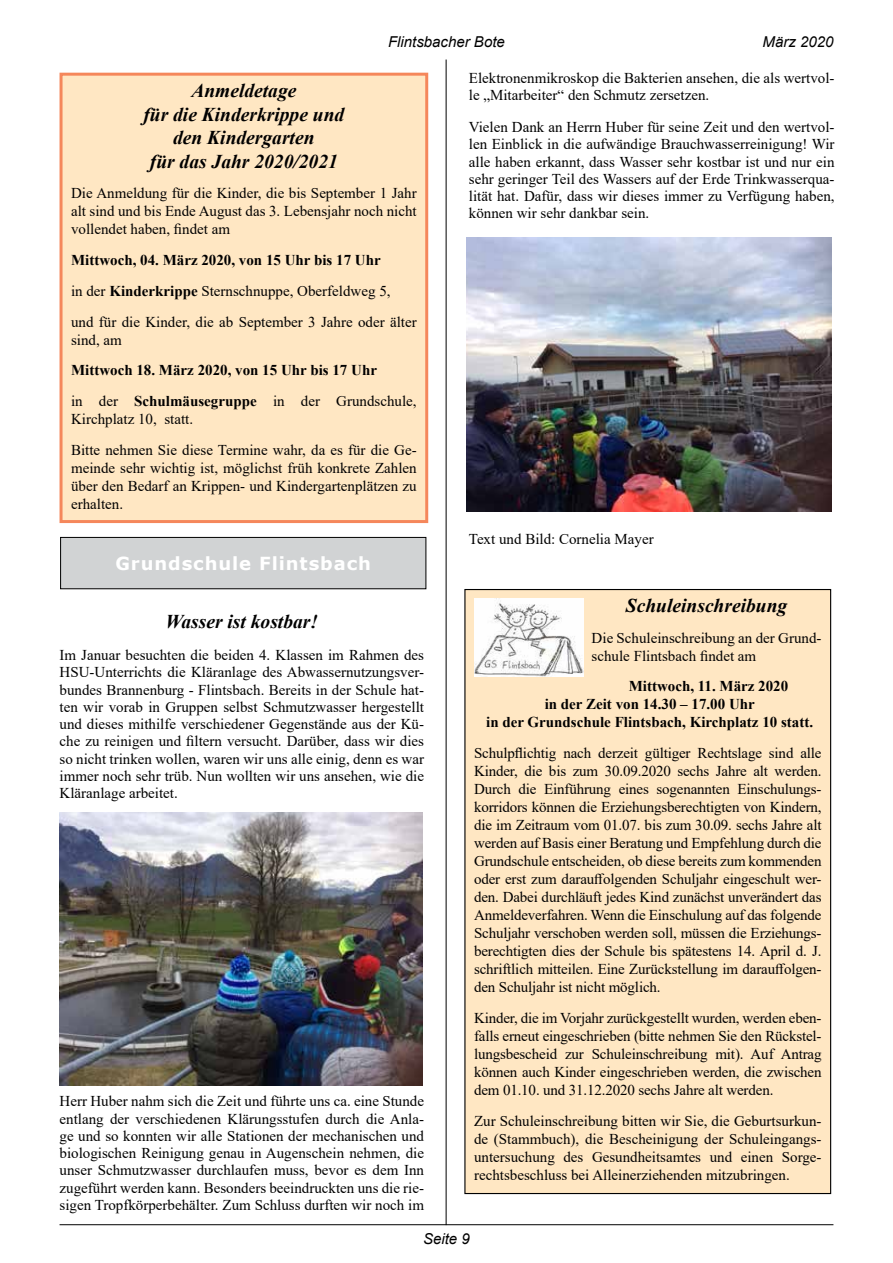
<style>
.page{position:relative;width:893px;height:1263px;background:#fff}
.page>*{position:absolute;margin:0;border:0;box-sizing:border-box;transform-origin:0 0}
.t1{font:italic 700 19.5px/23.4px "Times New Roman";color:#000;text-align:center}
.t2{font:700 18px "Verdana";letter-spacing:.05em;color:#fff}
.t3{font:15px/18px "Times New Roman";color:#000;text-align:justify}
.t4{font:700 15px/30.8px "Times New Roman";color:#000}
.t5{font:italic 15px "Arial";color:#000}
.s1{font-weight:700}
.s2{font-weight:400}
</style>
<div class="page">
<hr style="left:60px;top:1224px;width:773px;height:1px;background:#000">
<hr style="left:446px;top:60px;width:1px;height:1165px;background:#000">
<div style="left:61px;top:74px;width:366px;height:447px;background:#ffe7c3"></div>
<div style="left:60px;top:73px;width:368px;height:450px;border:3px solid #f5875b"></div>
<div style="left:61px;top:537px;width:365px;height:52px;background:#d1d3d4"></div>
<div style="left:60px;top:537px;width:366px;height:52px;border:1px solid #000"></div>
<img style="left:467px;top:238px;width:364px;height:273px">
<img style="left:60px;top:813px;width:363px;height:272px">
<div style="left:465px;top:589px;width:366px;height:604px;background:#ffe7c3"></div>
<img style="left:474px;top:599px;width:109px;height:78px">
<p class="t5" style="left:388px;top:32px;width:118px">Flintsbacher Bote</p>
<p class="t5" style="left:763px;top:32px;width:72px">März 2020</p>
<h1 class="t1" style="left:143px;top:79px;width:202px">Anmeldetage<br>für die Kinderkrippe und den Kindergarten<br>für das Jahr 2020/2021</h1>
<p class="t3" style="left:71px;top:184px;width:347px">Die Anmeldung für die Kinder, die bis September 1 Jahr alt sind und bis Ende August das 3. Lebensjahr noch nicht vollendet haben, findet am</p>
<p class="t3" style="left:71px;top:244px;width:347px;line-height:30.8px;text-align:left"><span class="s1">Mittwoch, 04. März 2020, von 15 Uhr bis 17 Uhr<br></span>in der <span class="s1">Kinderkrippe</span> Sternschnuppe, Oberfeldweg 5, und für die Kinder, die ab September 3 Jahre oder älter</p>
<p class="t3" style="left:71px;top:330px;width:52px">sind, am</p>
<p class="t4" style="left:71px;top:354px;width:347px">Mittwoch 18. März 2020, von 15 Uhr bis 17 Uhr<br><span class="s2">in der</span> Schulmäusegruppe <span class="s2">in der Grundschule,</span></p>
<p class="t3" style="left:71px;top:403px;width:347px;line-height:30.8px">Kirchplatz 10, statt.<br>Bitte nehmen Sie diese Termine wahr, da es für die Ge-</p>
<p class="t3" style="left:71px;top:458px;width:347px">meinde sehr wichtig ist, möglichst früh konkrete Zahlen über den Bedarf an Krippen- und Kindergartenplätzen zu erhalten.</p>
<p class="t2" style="left:115px;top:551px;width:257px">Grundschule Flintsbach</p>
<h1 class="t1" style="left:166px;top:609px;width:154px">Wasser ist kostbar!</h1>
<p class="t3" style="left:60px;top:646px;width:366px;line-height:17.2px">Im Januar besuchten die beiden 4. Klassen im Rahmen des HSU-Unterrichts die Kläranlage des Abwassernutzungsver&shy;bundes Brannenburg - Flintsbach. Bereits in der Schule hat&shy;ten wir vorab in Gruppen selbst Schmutzwasser hergestellt und dieses mithilfe verschiedener Gegenstände aus der Kü&shy;che zu reinigen und filtern versucht. Darüber, dass wir dies so nicht trinken wollen, waren wir uns alle einig, denn es war immer noch sehr trüb. Nun wollten wir uns ansehen, wie die Kläranlage arbeitet.</p>
<p class="t3" style="left:60px;top:1092px;width:366px;line-height:17.2px">Herr Huber nahm sich die Zeit und führte uns ca. eine Stunde entlang der verschiedenen Klärungsstufen durch die Anla&shy;ge und so konnten wir alle Stationen der mechanischen und biologischen Reinigung genau in Augenschein nehmen, die unser Schmutzwasser durchlaufen muss, bevor es dem Inn zugeführt werden kann. Besonders beeindruckten uns die rie&shy;sigen Tropfkörperbehälter. Zum Schluss durften wir noch im</p>
<p class="t3" style="left:469px;top:69px;width:367px;line-height:17.2px">Elektronenmikroskop die Bakterien ansehen, die als wertvol&shy;le „Mitarbeiter“ den Schmutz zersetzen.</p>
<p class="t3" style="left:469px;top:118px;width:367px;line-height:17.2px">Vielen Dank an Herrn Huber für seine Zeit und den wertvol&shy;len Einblick in die aufwändige Brauchwasserreinigung! Wir alle haben erkannt, dass Wasser sehr kostbar ist und nur ein sehr geringer Teil des Wassers auf der Erde Trinkwasserqua&shy;lität hat. Dafür, dass wir dieses immer zu Verfügung haben, können wir sehr dankbar sein.</p>
<p class="t3" style="left:469px;top:529px;width:186px">Text und Bild: Cornelia Mayer</p>
<h1 class="t1" style="left:626px;top:593px;width:163px">Schuleinschreibung</h1>
<p class="t3" style="left:592px;top:628px;width:231px">Die Schuleinschreibung an der Grund&shy;schule Flintsbach findet am</p>
<p class="t4" style="left:629px;top:670px;width:161px">Mittwoch, 11. März 2020</p>
<p class="t4" style="left:545px;top:688px;width:212px">in der Zeit von 14.30 – 17.00 Uhr</p>
<p class="t4" style="left:486px;top:706px;width:328px">in der Grundschule Flintsbach, Kirchplatz 10 statt.</p>
<p class="t3" style="left:474px;top:743px;width:349px">Schulpflichtig nach derzeit gültiger Rechtslage sind alle Kinder, die bis zum 30.09.2020 sechs Jahre alt werden.<br>Durch die Einführung eines sogenannten Einschulungs&shy;korridors können die Erziehungsberechtigten von Kindern, die im Zeitraum vom 01.07. bis zum 30.09. sechs Jahre alt werden auf Basis einer Beratung und Empfehlung durch die Grundschule entscheiden, ob diese bereits zum kommenden oder erst zum darauffolgenden Schuljahr eingeschult wer&shy;den. Dabei durchläuft jedes Kind zunächst unverändert das Anmeldeverfahren. Wenn die Einschulung auf das folgende Schuljahr verschoben werden soll, müssen die Erziehungs&shy;berechtigten dies der Schule bis spätestens 14. April d. J. schriftlich mitteilen. Eine Zurückstellung im darauffolgen&shy;den Schuljahr ist nicht möglich.</p>
<p class="t3" style="left:474px;top:1008px;width:349px">Kinder, die im Vorjahr zurückgestellt wurden, werden eben&shy;falls erneut eingeschrieben (bitte nehmen Sie den Rückstel&shy;lungsbescheid zur Schuleinschreibung mit). Auf Antrag können auch Kinder eingeschrieben werden, die zwischen dem 01.10. und 31.12.2020 sechs Jahre alt werden.</p>
<p class="t3" style="left:474px;top:1111px;width:349px">Zur Schuleinschreibung bitten wir Sie, die Geburtsurkun&shy;de (Stammbuch), die Bescheinigung der Schuleingangs&shy;untersuchung des Gesundheitsamtes und einen Sorge&shy;rechtsbeschluss bei Alleinerziehenden mitzubringen.</p>
<p class="t5" style="left:423px;top:1229px;width:48px">Seite 9</p>
</div>
